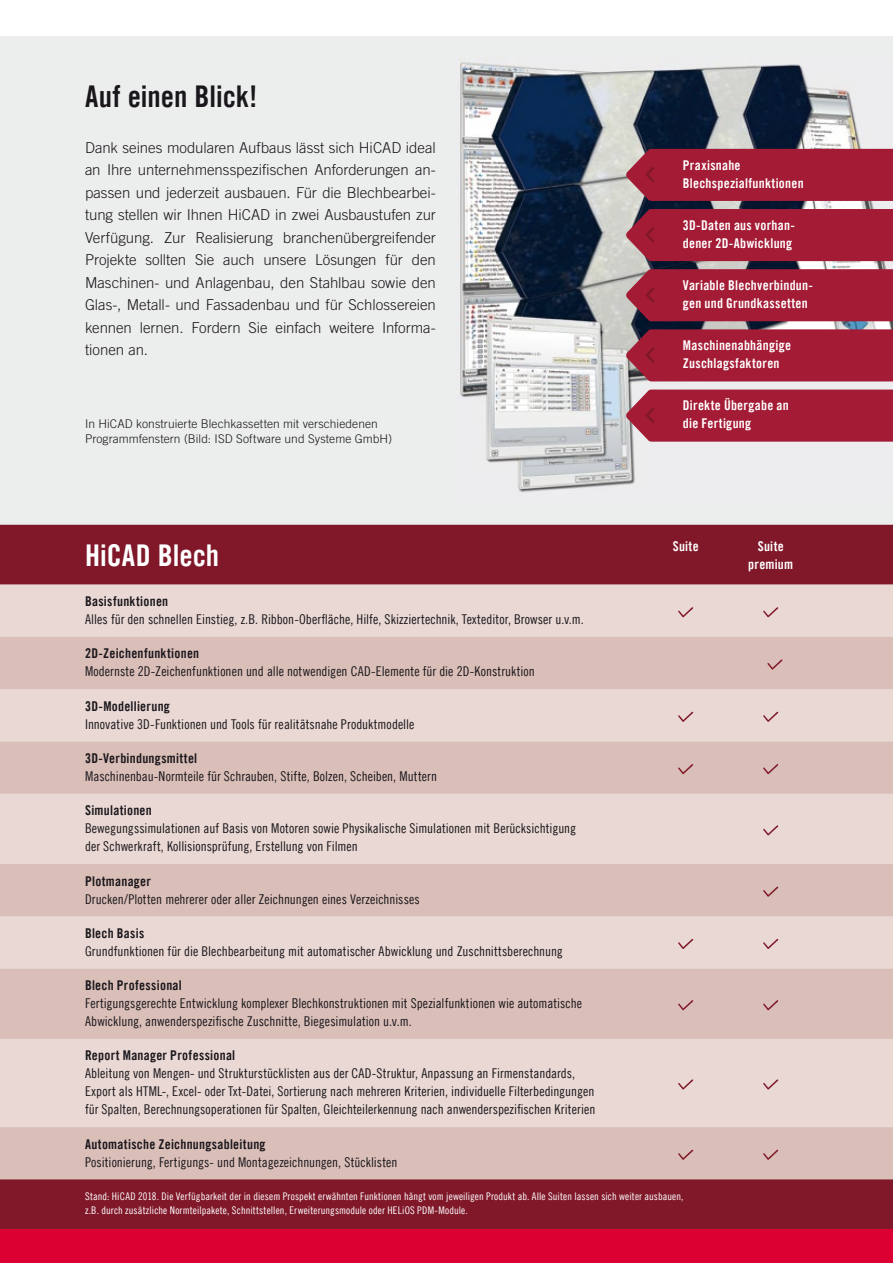
<style>
.page{position:relative;width:893px;height:1263px;background:#fff}
.page>*{position:absolute;margin:0;border:0;box-sizing:border-box;transform-origin:0 0}
.Fließtext{font:30px "Trade Gothic LT Com Bd Cn 20";color:#1a171c}
.t1{font:30px "Trade Gothic LT Com Bd Cn 20";color:#fff}
.Fließtext-2{font:300 15px/22.5px "Trade Gothic LT Com";letter-spacing:-.005em;color:#1a171c;text-align:justify}
.Fließtext-3{font:13.5px "Trade Gothic LT Com Cn 18";letter-spacing:.005em;color:#1a171c}
.Marginalie__Bildunte{font:13.5px/18px "Trade Gothic LT Com Bd Cn 20";letter-spacing:.02em;color:#fff}
.Fließtext-4{font:13.5px "Trade Gothic LT Com Bd Cn 20";letter-spacing:.02em;color:#1a171c}
.Marginalie__Bildunte-2{font:300 12px "Trade Gothic LT Com";letter-spacing:.005em;color:#1a171c}
.Copyright{font:10.5px/13.5px "Trade Gothic LT Com Cn 18";letter-spacing:.015em;color:#fff}
</style>
<div class="page">
<div style="left:0;top:1229px;width:893px;height:34px;background:#db0031"></div>
<div style="left:0;top:36px;width:893px;height:1191px;background:#eceded"></div>
<div style="left:0;top:1178px;width:893px;height:51px;background:#80182a"></div>
<hr style="left:892px;top:1000px;width:1px;height:229px;background:#282741">
<img style="left:460px;top:58px;width:433px;height:435px">
<div style="left:0;top:525px;width:893px;height:60px;background:#80182a"></div>
<div style="left:0;top:585px;width:893px;height:52px;background:#e9d8d3"></div>
<svg style="left:0;top:637px;width:893px;height:542px;background:#e1cac5"></svg>
<svg style="left:678px;top:607px;width:15px;height:10px"></svg>
<svg style="left:763px;top:607px;width:15px;height:10px"></svg>
<svg style="left:767px;top:659px;width:15px;height:11px"></svg>
<svg style="left:678px;top:712px;width:15px;height:10px"></svg>
<svg style="left:763px;top:712px;width:15px;height:10px"></svg>
<svg style="left:678px;top:764px;width:15px;height:10px"></svg>
<svg style="left:763px;top:764px;width:15px;height:10px"></svg>
<svg style="left:763px;top:825px;width:15px;height:10px"></svg>
<svg style="left:763px;top:886px;width:15px;height:11px"></svg>
<svg style="left:678px;top:939px;width:15px;height:10px"></svg>
<svg style="left:763px;top:939px;width:15px;height:10px"></svg>
<svg style="left:678px;top:1000px;width:15px;height:10px"></svg>
<svg style="left:763px;top:1000px;width:15px;height:10px"></svg>
<svg style="left:678px;top:1079px;width:15px;height:10px"></svg>
<svg style="left:763px;top:1079px;width:15px;height:10px"></svg>
<svg style="left:678px;top:1150px;width:15px;height:10px"></svg>
<svg style="left:763px;top:1150px;width:15px;height:10px"></svg>
<div style="left:626px;top:149px;width:267px;height:52px;background:#a41b35"></div>
<div style="left:626px;top:209px;width:267px;height:52px;background:#a41b35"></div>
<svg style="left:626px;top:269px;width:267px;height:52px;background:#a3213a"></svg>
<svg style="left:626px;top:329px;width:267px;height:52px;background:#a22139"></svg>
<svg style="left:626px;top:389px;width:267px;height:53px;background:#a7263f"></svg>
<p class="Fließtext" style="left:85px;top:78px;width:174px">Auf einen Blick!</p>
<p class="Fließtext-2" style="left:85px;top:136px;width:352px">Dank seines modularen Aufbaus lässt sich HiCAD ideal an Ihre unternehmensspezifischen Anforderungen an&shy;passen und jederzeit ausbauen. Für die Blechbearbei&shy;tung stellen wir Ihnen HiCAD in zwei Ausbaustufen zur Verfügung. Zur Realisierung branchenübergreifender Projekte sollten Sie auch unsere Lösungen für den Maschinen- und Anlagenbau, den Stahlbau sowie den Glas-, Metall- und Fassadenbau und für Schlossereien kennen lernen. Fordern Sie einfach weitere Informa&shy;tionen an.</p>
<p class="Marginalie__Bildunte-2" style="left:85px;top:417px;width:294px">In HiCAD konstruierte Blechkassetten mit verschiedenen</p>
<p class="Marginalie__Bildunte-2" style="left:85px;top:432px;width:309px">Programmfenstern (Bild: ISD Software und Systeme GmbH)</p>
<p class="Marginalie__Bildunte" style="left:683px;top:156px;width:122px">Praxisnahe<br>Blechspezialfunktionen</p>
<p class="Marginalie__Bildunte" style="left:683px;top:216px;width:113px">3D-Daten aus vorhan&shy;dener 2D-Abwicklung</p>
<p class="Marginalie__Bildunte" style="left:683px;top:276px;width:132px">Variable Blechverbindun&shy;gen und Grundkassetten</p>
<p class="Marginalie__Bildunte" style="left:683px;top:336px;width:110px">Maschinenabhängige<br>Zuschlagsfaktoren</p>
<p class="Marginalie__Bildunte" style="left:683px;top:396px;width:107px">Direkte Übergabe an die Fertigung</p>
<p class="t1" style="left:85px;top:537px;width:136px">HiCAD Blech</p>
<p class="Marginalie__Bildunte" style="left:673px;top:537px;width:28px">Suite</p>
<p class="Marginalie__Bildunte" style="left:758px;top:537px;width:28px">Suite</p>
<p class="Marginalie__Bildunte" style="left:748px;top:555px;width:46px">premium</p>
<p class="Fließtext-4" style="left:85px;top:593px;width:85px">Basisfunktionen</p>
<p class="Fließtext-3" style="left:85px;top:611px;width:500px">Alles für den schnellen Einstieg, z.B. Ribbon-Oberfläche, Hilfe, Skizziertechnik, Texteditor, Browser u.v.m.</p>
<p class="Fließtext-4" style="left:85px;top:645px;width:116px">2D-Zeichenfunktionen</p>
<p class="Fließtext-3" style="left:85px;top:664px;width:451px">Modernste 2D-Zeichenfunktionen und alle notwendigen CAD-Elemente für die 2D-Konstruktion</p>
<p class="Fließtext-4" style="left:85px;top:698px;width:86px">3D-Modellierung</p>
<p class="Fließtext-3" style="left:85px;top:716px;width:331px">Innovative 3D-Funktionen und Tools für realitätsnahe Produktmodelle</p>
<p class="Fließtext-4" style="left:85px;top:750px;width:114px">3D-Verbindungsmittel</p>
<p class="Fließtext-3" style="left:85px;top:768px;width:354px">Maschinenbau-Normteile für Schrauben, Stifte, Bolzen, Scheiben, Muttern</p>
<p class="Fließtext-4" style="left:85px;top:802px;width:68px">Simulationen</p>
<p class="Fließtext-3" style="left:85px;top:820px;width:493px">Bewegungssimulationen auf Basis von Motoren sowie Physikalische Simulationen mit Berücksichtigung</p>
<p class="Fließtext-3" style="left:85px;top:838px;width:274px">der Schwerkraft, Kollisionsprüfung, Erstellung von Filmen</p>
<p class="Fließtext-4" style="left:85px;top:872px;width:67px">Plotmanager</p>
<p class="Fließtext-3" style="left:85px;top:891px;width:336px">Drucken/Plotten mehrerer oder aller Zeichnungen eines Verzeichnisses</p>
<p class="Fließtext-4" style="left:85px;top:925px;width:61px">Blech Basis</p>
<p class="Fließtext-3" style="left:85px;top:943px;width:479px">Grundfunktionen für die Blechbearbeitung mit automatischer Abwicklung und Zuschnittsberechnung</p>
<p class="Fließtext-4" style="left:85px;top:977px;width:98px">Blech Professional</p>
<p class="Fließtext-3" style="left:85px;top:995px;width:498px">Fertigungsgerechte Entwicklung komplexer Blechkonstruktionen mit Spezialfunktionen wie automatische</p>
<p class="Fließtext-3" style="left:85px;top:1013px;width:328px">Abwicklung, anwenderspezifische Zuschnitte, Biegesimulation u.v.m.</p>
<p class="Fließtext-4" style="left:85px;top:1047px;width:152px">Report Manager Professional</p>
<p class="Fließtext-3" style="left:85px;top:1065px;width:492px">Ableitung von Mengen- und Strukturstücklisten aus der CAD-Struktur, Anpassung an Firmenstandards,</p>
<p class="Fließtext-3" style="left:85px;top:1083px;width:511px">Export als HTML-, Excel- oder Txt-Datei, Sortierung nach mehreren Kriterien, individuelle Filterbedingungen</p>
<p class="Fließtext-3" style="left:85px;top:1101px;width:512px">für Spalten, Berechnungsoperationen für Spalten, Gleichteilerkennung nach anwenderspezifischen Kriterien</p>
<p class="Fließtext-4" style="left:85px;top:1136px;width:182px">Automatische Zeichnungsableitung</p>
<p class="Fließtext-3" style="left:85px;top:1154px;width:314px">Positionierung, Fertigungs- und Montagezeichnungen, Stücklisten</p>
<p class="Copyright" style="left:85px;top:1189px;width:600px">Stand: HiCAD 2018. Die Verfügbarkeit der in diesem Prospekt erwähnten Funktionen hängt vom jeweiligen Produkt ab. Alle Suiten lassen sich weiter ausbauen, z.B. durch zusätzliche Normteilpakete, Schnittstellen, Erweiterungsmodule oder HELiOS PDM-Module.</p>
</div>
